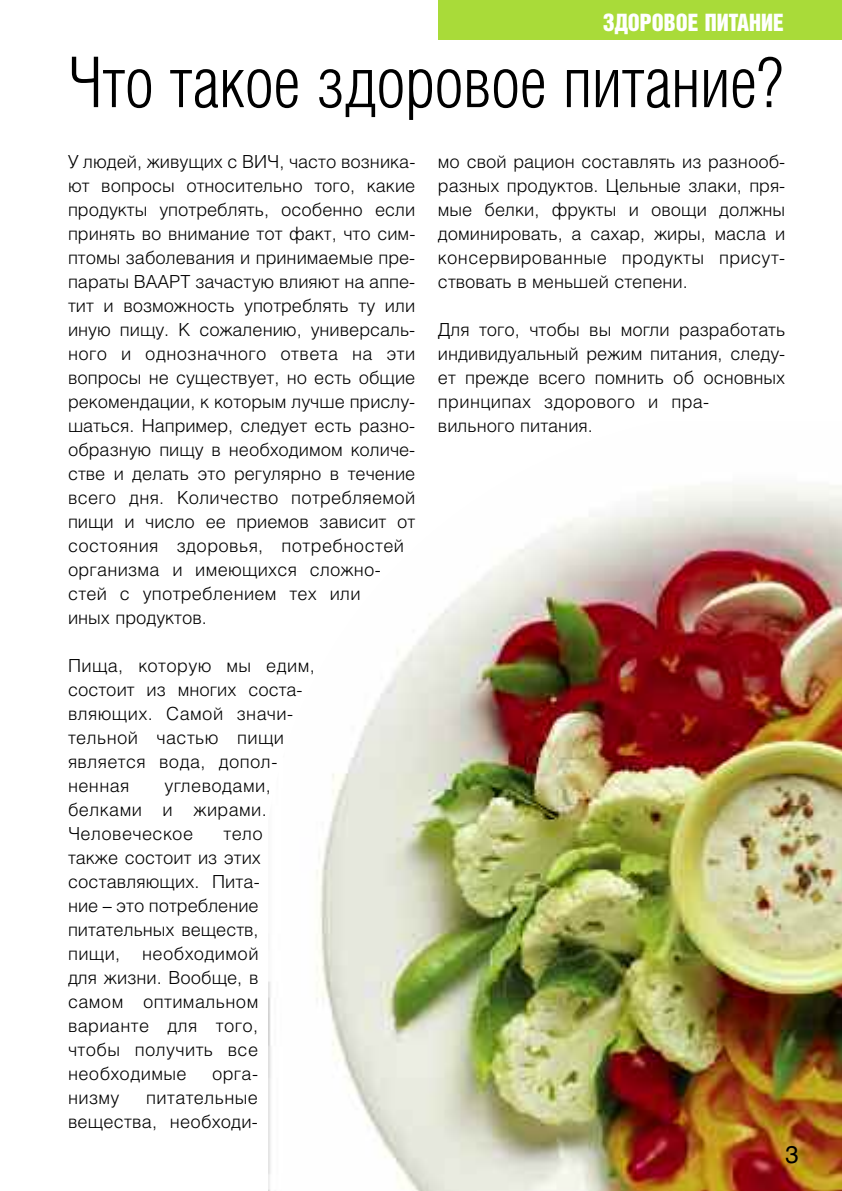
<style>
.page{position:relative;width:842px;height:1191px;background:#fff}
.page>*{position:absolute;margin:0;border:0;box-sizing:border-box;transform-origin:0 0}
.t1{font:300 70px "Helios Cond";letter-spacing:-.005em;color:#000}
.t2{font:24px "Bastion Kontrast";color:#fff}
.t3{font:24px "Helios";color:#000}
.t4{font:300 18px/24px "Helios";color:#000}
.t5{font:300 18px/24px "Helios";letter-spacing:.02em;color:#000}
</style>
<div class="page">
<div style="left:438px;top:0;width:404px;height:40px;background:#a9db39"></div>
<img style="left:268px;top:485px;width:574px;height:706px">
<h2 class="t2" style="left:603px;top:14px;width:183px">ЗДОРОВОЕ ПИТАНИЕ</h2>
<h1 class="t1" style="left:68px;top:57px;width:717px">Что такое здоровое питание?</h1>
<p class="t4" style="left:68px;top:151px;width:349px">У людей, живущих с ВИЧ, часто возника&shy;ют вопросы относительно того, какие продукты употреблять, особенно если принять во внимание тот факт, что сим&shy;птомы заболевания и принимаемые пре&shy;параты ВААРТ зачастую влияют на аппе&shy;тит и возможность употреблять ту или иную пищу. К сожалению, универсаль&shy;ного и однозначного ответа на эти вопросы не существует, но есть общие рекомендации, к которым лучше прислу&shy;шаться. Например, следует есть разно&shy;образную пищу в необходимом количе&shy;стве и делать это регулярно в течение всего дня. Количество потребляемой пищи и число ее приемов зависит от состояния здоровья, потребностей организма и имеющихся сложно&shy;стей с употреблением тех или<br>иных продуктов.</p>
<p class="t5" style="left:68px;top:655px;width:248px">Пища, которую мы едим, состоит из многих соста&shy;вляющих. Самой значи&shy;тельной частью пищи является вода, допол&shy;ненная</p>
<p class="t5" style="left:68px;top:775px;width:204px;text-indent:96px">углеводами, белками и жирами.<br>Человеческое</p>
<p class="t4" style="left:68px;top:823px;width:196px;text-indent:155px">тело также состоит из этих составляющих. Пита&shy;ние – это потребление питательных веществ, пищи, необходимой для жизни. Вообще, в самом оптимальном варианте для того, чтобы получить все необходимые</p>
<p class="t4" style="left:212px;top:1063px;width:48px">орга-</p>
<p class="t4" style="left:68px;top:1087px;width:191px;text-align:right">питательные вещества, необходи-</p>
<p class="t4" style="left:68px;top:1087px;width:53px">низму</p>
<p class="t4" style="left:438px;top:151px;width:349px;text-align:justify">мо свой рацион составлять из разнооб&shy;разных продуктов. Цельные злаки, пря&shy;мые белки, фрукты и овощи должны доминировать, а сахар, жиры, масла и консервированные продукты присут&shy;ствовать в меньшей степени.</p>
<p class="t4" style="left:438px;top:319px;width:349px">Для того, чтобы вы могли разработать индивидуальный режим питания, следу&shy;ет прежде всего помнить об основных принципах здорового и пра&shy;вильного питания.</p>
<h2 class="t3" style="left:785px;top:1145px;width:15px">3</h2>
</div>
